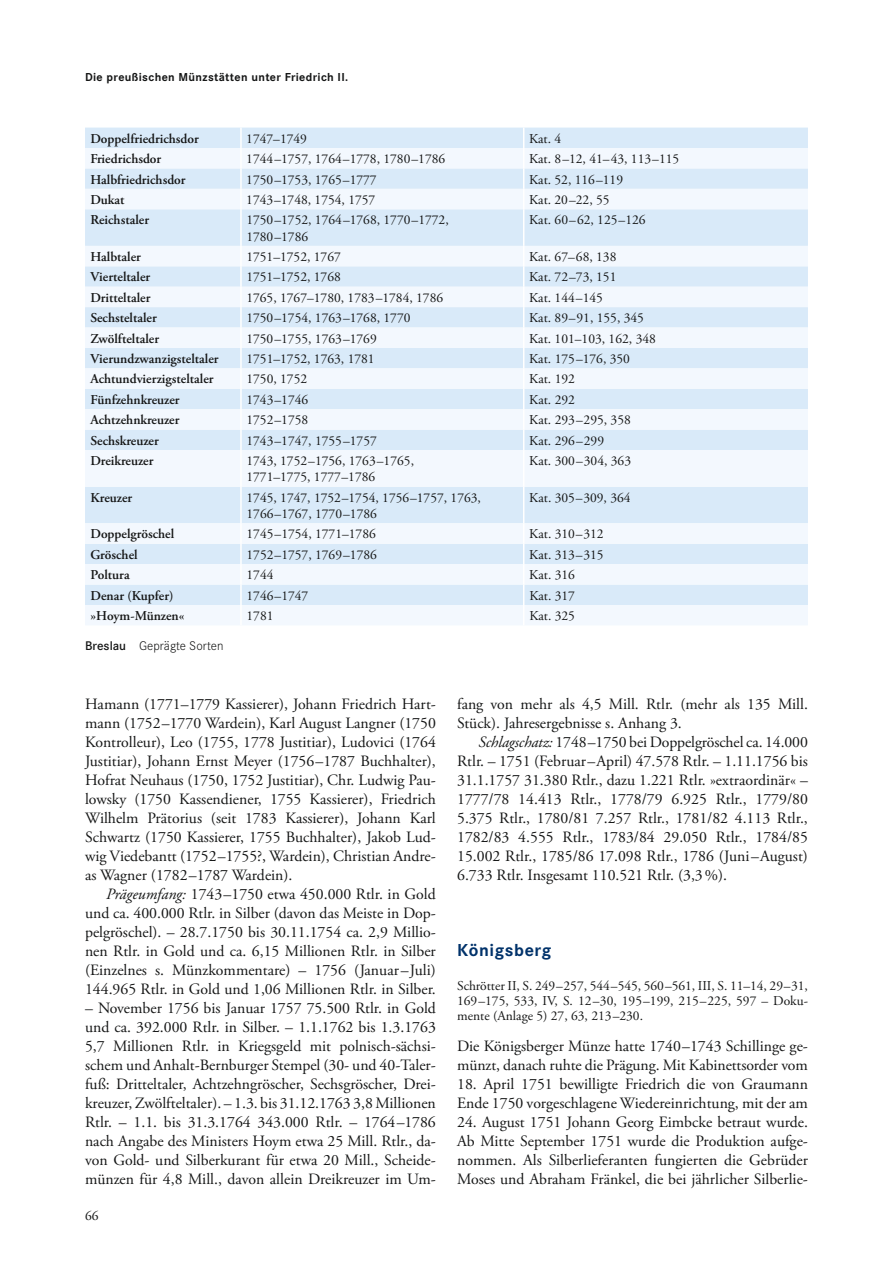
<style>
.page{position:relative;width:893px;height:1263px;background:#fff}
.page>*{position:absolute;margin:0;border:0;box-sizing:border-box;transform-origin:0 0}
.t1{font:700 18px "Corporate S";letter-spacing:.03em;color:#00326a}
.t2{font:15.75px/19px "Adobe Garamond Pro";color:#151616;text-align:justify}
.t3{font:13.5px/16.2px "Adobe Garamond Pro";color:#151616}
.t4{font:600 13.5px "Adobe Garamond Pro";color:#151616}
.t5{font:300 13.05px "Corporate S";color:#151616}
.t6{font:700 12px "Corporate S";letter-spacing:.03em;color:#151616}
.s1{font-weight:600}
.s2{font-style:italic}
</style>
<div class="page">
<div style="left:85px;top:128px;width:723px;height:20px;background:#d9eaf9"></div>
<svg style="left:85px;top:148px;width:723px;height:477px;fill:#f2f7fd"></svg>
<hr style="left:240px;top:128px;width:2px;height:20px;background:#fff">
<hr style="left:240px;top:148px;width:2px;height:20px;background:#fff">
<hr style="left:240px;top:168px;width:2px;height:21px;background:#fff">
<hr style="left:240px;top:189px;width:2px;height:20px;background:#fff">
<svg style="left:523px;top:128px;width:1px;height:81px"></svg>
<hr style="left:240px;top:209px;width:2px;height:37px;background:#fff">
<hr style="left:523px;top:209px;width:1px;height:37px;background:#fff">
<hr style="left:240px;top:246px;width:2px;height:20px;background:#fff">
<hr style="left:240px;top:266px;width:2px;height:21px;background:#fff">
<hr style="left:240px;top:287px;width:2px;height:20px;background:#fff">
<hr style="left:240px;top:307px;width:2px;height:21px;background:#fff">
<hr style="left:240px;top:328px;width:2px;height:20px;background:#fff">
<hr style="left:240px;top:348px;width:2px;height:20px;background:#fff">
<hr style="left:240px;top:368px;width:2px;height:21px;background:#fff">
<hr style="left:240px;top:389px;width:2px;height:20px;background:#fff">
<hr style="left:240px;top:409px;width:2px;height:21px;background:#fff">
<hr style="left:240px;top:430px;width:2px;height:20px;background:#fff">
<svg style="left:523px;top:246px;width:1px;height:204px"></svg>
<hr style="left:240px;top:450px;width:2px;height:37px;background:#fff">
<hr style="left:523px;top:450px;width:1px;height:37px;background:#fff">
<hr style="left:240px;top:487px;width:2px;height:36px;background:#fff">
<hr style="left:523px;top:487px;width:1px;height:36px;background:#fff">
<hr style="left:240px;top:523px;width:2px;height:21px;background:#fff">
<hr style="left:240px;top:544px;width:2px;height:20px;background:#fff">
<hr style="left:240px;top:564px;width:2px;height:21px;background:#fff">
<hr style="left:240px;top:585px;width:2px;height:20px;background:#fff">
<hr style="left:240px;top:605px;width:2px;height:20px;background:#fff">
<svg style="left:523px;top:523px;width:1px;height:102px"></svg>
<p class="t6" style="left:85px;top:70px;width:265px">Die preußischen Münzstätten unter Friedrich II.</p>
<p class="t4" style="left:90px;top:131px;width:110px">Doppelfriedrichsdor</p>
<p class="t3" style="left:246px;top:131px;width:62px">1747–1749</p>
<p class="t3" style="left:529px;top:131px;width:34px">Kat. 4</p>
<p class="t4" style="left:90px;top:151px;width:72px">Friedrichsdor</p>
<p class="t3" style="left:246px;top:151px;width:200px">1744–1757, 1764–1778, 1780–1786</p>
<p class="t3" style="left:529px;top:151px;width:152px">Kat. 8–12, 41–43, 113–115</p>
<p class="t4" style="left:90px;top:171px;width:97px">Halbfriedrichsdor</p>
<p class="t3" style="left:246px;top:172px;width:132px">1750–1753, 1765–1777</p>
<p class="t3" style="left:529px;top:172px;width:96px">Kat. 52, 116–119</p>
<p class="t4" style="left:90px;top:192px;width:35px">Dukat</p>
<p class="t3" style="left:246px;top:192px;width:131px">1743–1748, 1754, 1757</p>
<p class="t3" style="left:529px;top:192px;width:82px">Kat. 20–22, 55</p>
<p class="t4" style="left:90px;top:212px;width:60px">Reichstaler</p>
<p class="t3" style="left:246px;top:212px;width:204px">1750–1752, 1764–1768, 1770–1772,<br>1780–1786</p>
<p class="t3" style="left:529px;top:212px;width:118px">Kat. 60–62, 125–126</p>
<p class="t4" style="left:90px;top:249px;width:52px">Halbtaler</p>
<p class="t3" style="left:246px;top:249px;width:96px">1751–1752, 1767</p>
<p class="t3" style="left:529px;top:249px;width:89px">Kat. 67–68, 138</p>
<p class="t4" style="left:90px;top:269px;width:61px">Vierteltaler</p>
<p class="t3" style="left:246px;top:269px;width:96px">1751–1752, 1768</p>
<p class="t3" style="left:529px;top:269px;width:89px">Kat. 72–73, 151</p>
<p class="t4" style="left:90px;top:290px;width:62px">Dritteltaler</p>
<p class="t3" style="left:246px;top:290px;width:198px">1765, 1767–1780, 1783–1784, 1786</p>
<p class="t3" style="left:529px;top:290px;width:75px">Kat. 144–145</p>
<p class="t4" style="left:90px;top:310px;width:68px">Sechsteltaler</p>
<p class="t3" style="left:246px;top:310px;width:166px">1750–1754, 1763–1768, 1770</p>
<p class="t3" style="left:529px;top:310px;width:116px">Kat. 89–91, 155, 345</p>
<p class="t4" style="left:90px;top:331px;width:70px">Zwölfteltaler</p>
<p class="t3" style="left:246px;top:331px;width:132px">1750–1755, 1763–1769</p>
<p class="t3" style="left:529px;top:331px;width:128px">Kat. 101–103, 162, 348</p>
<p class="t4" style="left:90px;top:351px;width:130px">Vierundzwanzigsteltaler</p>
<p class="t3" style="left:246px;top:351px;width:130px">1751–1752, 1763, 1781</p>
<p class="t3" style="left:529px;top:351px;width:102px">Kat. 175–176, 350</p>
<p class="t4" style="left:91px;top:371px;width:125px">Achtundvierzigsteltaler</p>
<p class="t3" style="left:246px;top:371px;width:62px">1750, 1752</p>
<p class="t3" style="left:529px;top:371px;width:47px">Kat. 192</p>
<p class="t4" style="left:91px;top:392px;width:91px">Fünfzehnkreuzer</p>
<p class="t3" style="left:246px;top:392px;width:63px">1743–1746</p>
<p class="t3" style="left:529px;top:392px;width:47px">Kat. 292</p>
<p class="t4" style="left:91px;top:412px;width:90px">Achtzehnkreuzer</p>
<p class="t3" style="left:246px;top:412px;width:63px">1752–1758</p>
<p class="t3" style="left:529px;top:412px;width:103px">Kat. 293–295, 358</p>
<p class="t4" style="left:91px;top:433px;width:70px">Sechskreuzer</p>
<p class="t3" style="left:246px;top:433px;width:132px">1743–1747, 1755–1757</p>
<p class="t3" style="left:529px;top:433px;width:76px">Kat. 296–299</p>
<p class="t4" style="left:91px;top:453px;width:64px">Dreikreuzer</p>
<p class="t3" style="left:246px;top:453px;width:169px">1743, 1752–1756, 1763–1765,<br>1771–1775, 1777–1786</p>
<p class="t3" style="left:529px;top:453px;width:103px">Kat. 300–304, 363</p>
<p class="t4" style="left:91px;top:490px;width:43px">Kreuzer</p>
<p class="t3" style="left:246px;top:490px;width:236px">1745, 1747, 1752–1754, 1756–1757, 1763,<br>1766–1767, 1770–1786</p>
<p class="t3" style="left:529px;top:490px;width:103px">Kat. 305–309, 364</p>
<p class="t4" style="left:91px;top:526px;width:85px">Doppelgröschel</p>
<p class="t3" style="left:246px;top:526px;width:131px">1745–1754, 1771–1786</p>
<p class="t3" style="left:529px;top:526px;width:76px">Kat. 310–312</p>
<p class="t4" style="left:91px;top:547px;width:49px">Gröschel</p>
<p class="t3" style="left:247px;top:547px;width:132px">1752–1757, 1769–1786</p>
<p class="t3" style="left:529px;top:547px;width:76px">Kat. 313–315</p>
<p class="t4" style="left:91px;top:567px;width:41px">Poltura</p>
<p class="t3" style="left:247px;top:567px;width:28px">1744</p>
<p class="t3" style="left:529px;top:567px;width:47px">Kat. 316</p>
<p class="t4" style="left:91px;top:587px;width:84px">Denar (Kupfer)</p>
<p class="t3" style="left:247px;top:588px;width:63px">1746–1747</p>
<p class="t3" style="left:529px;top:588px;width:47px">Kat. 317</p>
<p class="t4" style="left:91px;top:608px;width:95px">»Hoym-Münzen«</p>
<p class="t3" style="left:247px;top:608px;width:28px">1781</p>
<p class="t3" style="left:529px;top:608px;width:47px">Kat. 325</p>
<p class="t5" style="left:85px;top:639px;width:140px"><span class="s1">Breslau</span> Geprägte Sorten</p>
<p class="t2" style="left:85px;top:695px;width:352px">Hamann (1771–1779 Kassierer), Johann Friedrich Hart&shy;mann (1752–1770 Wardein), Karl August Langner (1750<br>Kontrolleur), Leo (1755, 1778 Justitiar), Ludovici (1764<br>Justitiar), Johann Ernst Meyer (1756–1787 Buchhalter), Hofrat Neuhaus (1750, 1752 Justitiar), Chr. Ludwig Pau&shy;lowsky (1750 Kassendiener, 1755 Kassierer), Friedrich Wilhelm Prätorius (seit 1783 Kassierer), Johann Karl Schwartz (1750 Kassierer, 1755 Buchhalter), Jakob Lud&shy;wig Viedebantt (1752–1755?, Wardein), Christian Andre&shy;as Wagner (1782–1787 Wardein).</p>
<p class="t2" style="left:85px;top:885px;width:352px;text-indent:21px"><span class="s2">Prägeumfang:</span> 1743–1750 etwa 450.000 Rtlr. in Gold und ca. 400.000 Rtlr. in Silber (davon das Meiste in Dop&shy;pelgröschel). – 28.7.1750 bis 30.11.1754 ca. 2,9 Millio&shy;nen Rtlr. in Gold und ca. 6,15 Millionen Rtlr. in Silber (Einzelnes s. Münzkommentare) – 1756 (Januar–Juli)<br>144.965 Rtlr. in Gold und 1,06 Millionen Rtlr. in Silber.</p>
<p class="t2" style="left:85px;top:999px;width:352px">– November 1756 bis Januar 1757 75.500 Rtlr. in Gold und ca. 392.000 Rtlr. in Silber. – 1.1.1762 bis 1.3.1763<br>5,7 Millionen Rtlr. in Kriegsgeld mit polnisch-sächsi&shy;schem und Anhalt-Bernburger Stempel (30- und 40-Taler&shy;fuß: Dritteltaler, Achtzehngröscher, Sechsgröscher, Drei&shy;kreuzer, Zwölfteltaler). – 1.3. bis 31.12.1763 3,8 Millionen Rtlr. – 1.1. bis 31.3.1764 343.000 Rtlr. – 1764–1786 nach Angabe des Ministers Hoym etwa 25 Mill. Rtlr., da&shy;von Gold- und Silberkurant für etwa 20 Mill., Scheide&shy;münzen für 4,8 Mill., davon allein Dreikreuzer im Um-</p>
<p class="t3" style="left:85px;top:1208px;width:15px">66</p>
<p class="t2" style="left:457px;top:695px;width:352px">fang von mehr als 4,5 Mill. Rtlr. (mehr als 135 Mill.<br>Stück). Jahresergebnisse s. Anhang 3.</p>
<p class="t2" style="left:457px;top:733px;width:352px;text-indent:21px"><span class="s2">Schlagschatz:</span> 1748–1750 bei Doppelgröschel ca. 14.000<br>Rtlr. – 1751 (Februar–April) 47.578 Rtlr. – 1.11.1756 bis 31.1.1757 31.380 Rtlr., dazu 1.221 Rtlr. »extraordinär« – 1777/78 14.413 Rtlr., 1778/79 6.925 Rtlr., 1779/80<br>5.375 Rtlr., 1780/81 7.257 Rtlr., 1781/82 4.113 Rtlr., 1782/83 4.555 Rtlr., 1783/84 29.050 Rtlr., 1784/85<br>15.002 Rtlr., 1785/86 17.098 Rtlr., 1786 (Juni–August)<br>6.733 Rtlr. Insgesamt 110.521 Rtlr. (3,3%).</p>
<p class="t1" style="left:457px;top:939px;width:96px">Königsberg</p>
<p class="t3" style="left:457px;top:978px;width:352px;line-height:15px;text-align:justify">Schrötter II, S. 249–257, 544–545, 560–561, III, S. 11–14, 29–31, 169–175, 533, IV, S. 12–30, 195–199, 215–225, 597 – Doku&shy;mente (Anlage 5) 27, 63, 213–230.</p>
<p class="t2" style="left:457px;top:1037px;width:352px">Die Königsberger Münze hatte 1740–1743 Schillinge ge&shy;münzt, danach ruhte die Prägung. Mit Kabinettsorder vom</p>
<p class="t2" style="left:457px;top:1075px;width:352px">18. April 1751 bewilligte Friedrich die von Graumann<br>Ende 1750 vorgeschlagene Wiedereinrichtung, mit der am</p>
<p class="t2" style="left:457px;top:1113px;width:352px">24. August 1751 Johann Georg Eimbcke betraut wurde.<br>Ab Mitte September 1751 wurde die Produktion aufge&shy;nommen. Als Silberlieferanten fungierten die Gebrüder Moses und Abraham Fränkel, die bei jährlicher Silberlie-</p>
</div>
